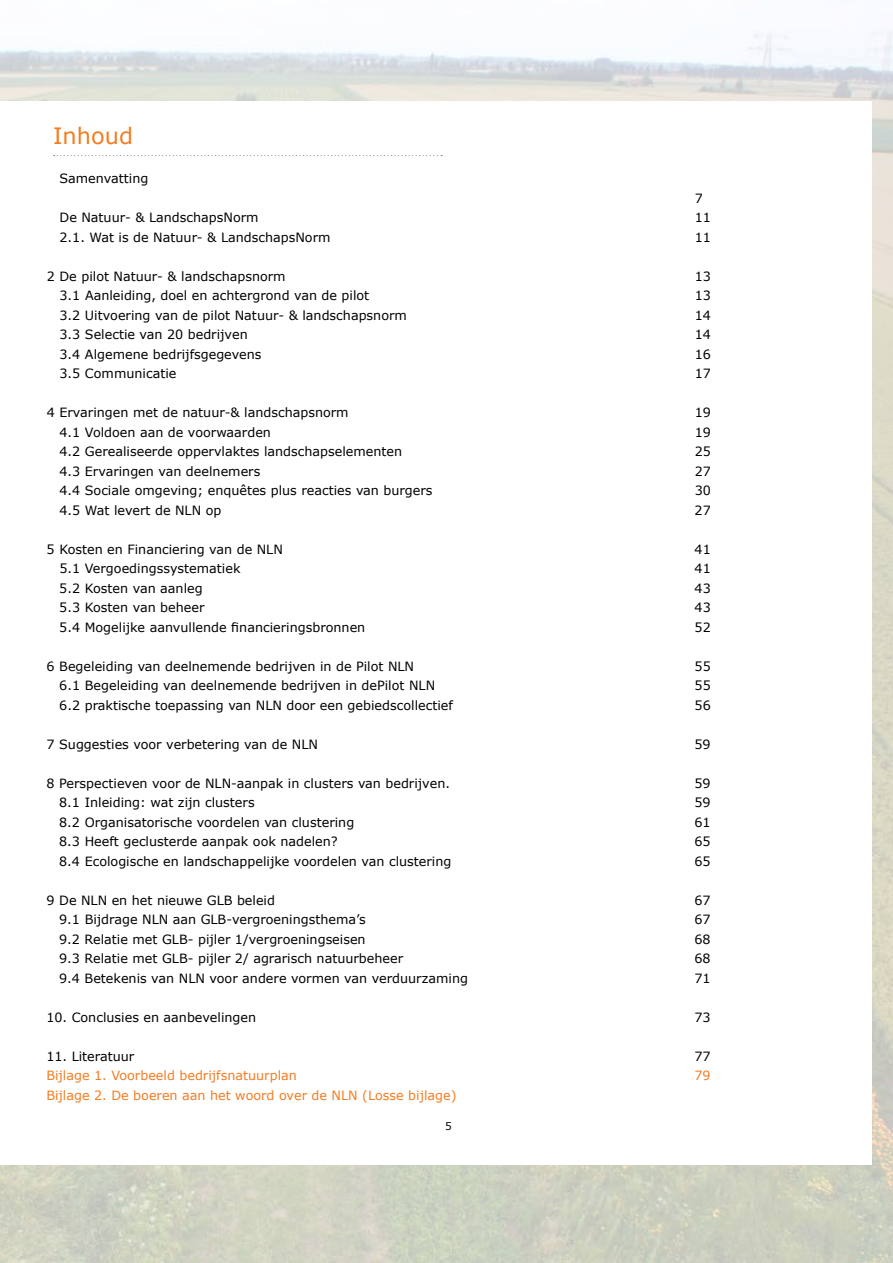
<style>
.page{position:relative;width:893px;height:1263px;background:#fff}
.page>*{position:absolute;margin:0;border:0;box-sizing:border-box;transform-origin:0 0}
.t1{font:22.5px "Verdana";color:#f47b20}
.t2{font:12.75px "Verdana";color:#000}
.t3{font:12.75px "Verdana";color:#f47b20}
.t4{font:10.5px "Verdana";color:#000}
</style>
<div class="page">
<svg style="left:54px;top:155px;width:388px;height:1px"></svg>
<h1 class="t1" style="left:53px;top:121px;width:81px">Inhoud</h1>
<p class="t2" style="left:60px;top:170px;width:90px">Samenvatting</p>
<p class="t2" style="left:695px;top:189px;width:10px">7</p>
<p class="t2" style="left:60px;top:209px;width:201px">De Natuur- &amp; LandschapsNorm</p>
<p class="t2" style="left:695px;top:209px;width:18px">11</p>
<p class="t2" style="left:60px;top:228px;width:272px">2.1. Wat is de Natuur- &amp; LandschapsNorm</p>
<p class="t2" style="left:695px;top:228px;width:18px">11</p>
<p class="t2" style="left:47px;top:267px;width:240px">2 De pilot Natuur- &amp; landschapsnorm</p>
<p class="t2" style="left:695px;top:267px;width:18px">13</p>
<p class="t2" style="left:59px;top:287px;width:311px">3.1 Aanleiding, doel en achtergrond van de pilot</p>
<p class="t2" style="left:695px;top:287px;width:18px">13</p>
<p class="t2" style="left:59px;top:306px;width:349px">3.2 Uitvoering van de pilot Natuur- &amp; landschapsnorm</p>
<p class="t2" style="left:695px;top:306px;width:18px">14</p>
<p class="t2" style="left:59px;top:326px;width:190px">3.3 Selectie van 20 bedrijven</p>
<p class="t2" style="left:695px;top:326px;width:18px">14</p>
<p class="t2" style="left:59px;top:345px;width:204px">3.4 Algemene bedrijfsgegevens</p>
<p class="t2" style="left:695px;top:345px;width:18px">16</p>
<p class="t2" style="left:59px;top:365px;width:119px">3.5 Communicatie</p>
<p class="t2" style="left:695px;top:365px;width:18px">17</p>
<p class="t2" style="left:47px;top:404px;width:304px">4 Ervaringen met de natuur-&amp; landschapsnorm</p>
<p class="t2" style="left:695px;top:404px;width:18px">19</p>
<p class="t2" style="left:59px;top:423px;width:213px">4.1 Voldoen aan de voorwaarden</p>
<p class="t2" style="left:695px;top:423px;width:18px">19</p>
<p class="t2" style="left:59px;top:443px;width:344px">4.2 Gerealiseerde oppervlaktes landschapselementen</p>
<p class="t2" style="left:695px;top:443px;width:18px">25</p>
<p class="t2" style="left:59px;top:462px;width:202px">4.3 Ervaringen van deelnemers</p>
<p class="t2" style="left:695px;top:462px;width:18px">27</p>
<p class="t2" style="left:59px;top:482px;width:375px">4.4 Sociale omgeving; enquêtes plus reacties van burgers</p>
<p class="t2" style="left:695px;top:482px;width:18px">30</p>
<p class="t2" style="left:59px;top:501px;width:164px">4.5 Wat levert de NLN op</p>
<p class="t2" style="left:695px;top:501px;width:18px">27</p>
<p class="t2" style="left:47px;top:540px;width:238px">5 Kosten en Financiering van de NLN</p>
<p class="t2" style="left:695px;top:540px;width:18px">41</p>
<p class="t2" style="left:59px;top:560px;width:183px">5.1 Vergoedingssystematiek</p>
<p class="t2" style="left:695px;top:560px;width:18px">41</p>
<p class="t2" style="left:59px;top:579px;width:145px">5.2 Kosten van aanleg</p>
<p class="t2" style="left:695px;top:579px;width:18px">43</p>
<p class="t2" style="left:59px;top:599px;width:147px">5.3 Kosten van beheer</p>
<p class="t2" style="left:695px;top:599px;width:18px">43</p>
<p class="t2" style="left:59px;top:618px;width:308px">5.4 Mogelijke aanvullende financieringsbronnen</p>
<p class="t2" style="left:695px;top:618px;width:18px">52</p>
<p class="t2" style="left:47px;top:657px;width:369px">6 Begeleiding van deelnemende bedrijven in de Pilot NLN</p>
<p class="t2" style="left:695px;top:657px;width:18px">55</p>
<p class="t2" style="left:59px;top:677px;width:377px">6.1 Begeleiding van deelnemende bedrijven in dePilot NLN</p>
<p class="t2" style="left:695px;top:677px;width:18px">55</p>
<p class="t2" style="left:59px;top:696px;width:395px">6.2 praktische toepassing van NLN door een gebiedscollectief</p>
<p class="t2" style="left:694px;top:696px;width:18px">56</p>
<p class="t2" style="left:46px;top:735px;width:273px">7 Suggesties voor verbetering van de NLN</p>
<p class="t2" style="left:694px;top:735px;width:18px">59</p>
<p class="t2" style="left:46px;top:774px;width:405px">8 Perspectieven voor de NLN-aanpak in clusters van bedrijven.</p>
<p class="t2" style="left:694px;top:774px;width:18px">59</p>
<p class="t2" style="left:59px;top:794px;width:197px">8.1 Inleiding: wat zijn clusters</p>
<p class="t2" style="left:694px;top:794px;width:18px">59</p>
<p class="t2" style="left:59px;top:813px;width:297px">8.2 Organisatorische voordelen van clustering</p>
<p class="t2" style="left:694px;top:813px;width:18px">61</p>
<p class="t2" style="left:59px;top:833px;width:280px">8.3 Heeft geclusterde aanpak ook nadelen?</p>
<p class="t2" style="left:694px;top:833px;width:18px">65</p>
<p class="t2" style="left:59px;top:852px;width:394px">8.4 Ecologische en landschappelijke voordelen van clustering</p>
<p class="t2" style="left:694px;top:852px;width:18px">65</p>
<p class="t2" style="left:46px;top:891px;width:230px">9 De NLN en het nieuwe GLB beleid</p>
<p class="t2" style="left:694px;top:891px;width:18px">67</p>
<p class="t2" style="left:59px;top:911px;width:308px">9.1 Bijdrage NLN aan GLB-vergroeningsthema’s</p>
<p class="t2" style="left:694px;top:911px;width:18px">67</p>
<p class="t2" style="left:59px;top:930px;width:308px">9.2 Relatie met GLB- pijler 1/vergroeningseisen</p>
<p class="t2" style="left:694px;top:930px;width:18px">68</p>
<p class="t2" style="left:59px;top:950px;width:346px">9.3 Relatie met GLB- pijler 2/ agrarisch natuurbeheer</p>
<p class="t2" style="left:694px;top:950px;width:18px">68</p>
<p class="t2" style="left:59px;top:969px;width:410px">9.4 Betekenis van NLN voor andere vormen van verduurzaming</p>
<p class="t2" style="left:694px;top:969px;width:18px">71</p>
<p class="t2" style="left:46px;top:1008px;width:211px">10. Conclusies en aanbevelingen</p>
<p class="t2" style="left:694px;top:1008px;width:18px">73</p>
<p class="t2" style="left:46px;top:1047px;width:90px">11. Literatuur</p>
<p class="t2" style="left:694px;top:1047px;width:18px">77</p>
<p class="t3" style="left:46px;top:1067px;width:252px">Bijlage 1. Voorbeeld bedrijfsnatuurplan</p>
<p class="t3" style="left:694px;top:1067px;width:18px">79</p>
<p class="t3" style="left:46px;top:1086px;width:412px">Bijlage 2. De boeren aan het woord over de NLN (Losse bijlage)</p>
<p class="t4" style="left:445px;top:1118px;width:8px">5</p>
</div>
